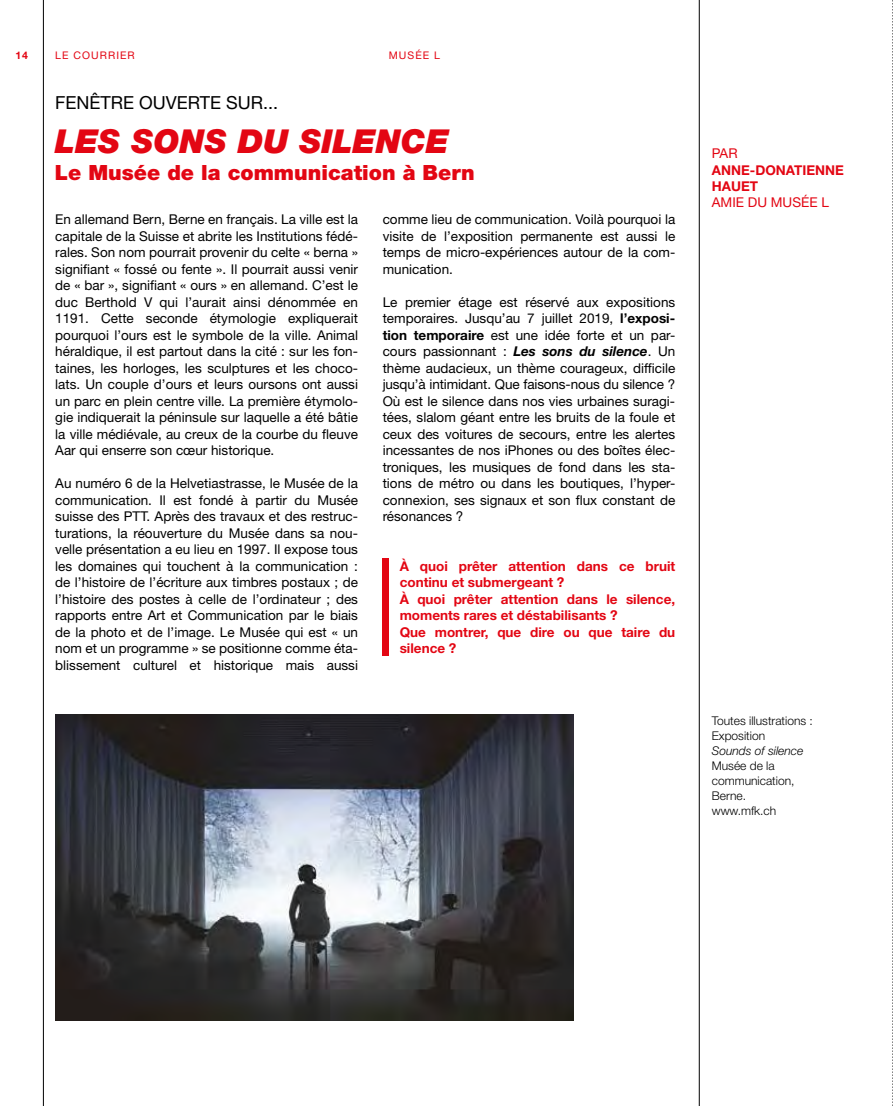
<style>
.page{position:relative;width:893px;height:1106px;background:#fff}
.page>*{position:absolute;margin:0;border:0;box-sizing:border-box;transform-origin:0 0}
.t1{font:italic 900 33px "Helvetica Neue LT Std";color:#e30613}
.t2{font:900 21px "Helvetica Neue LT Std";color:#e30613}
.t3{font:18px "Helvetica Neue LT Std";color:#000}
.t4{font:13.5px/16.5px "Helvetica Neue LT Std";color:#000;text-align:justify}
.t5{font:700 13.5px/16.5px "Helvetica Neue LT Std";color:#e30613}
.t6{font:13.5px "Helvetica Neue LT Std";color:#e30613}
.t7{font:300 12px/15px "Helvetica Neue LT Std";color:#000}
.t8{font:italic 300 12px "Helvetica Neue LT Std";color:#000}
.t9{font:10.5px "Helvetica Neue LT Std";letter-spacing:.1em;color:#e30613}
.t10{font:700 10.5px "Helvetica Neue LT Std";color:#e30613}
.s1{font-weight:700}
.s2{font-weight:700;font-style:italic}
</style>
<div class="page">
<hr style="left:699px;top:0;width:1px;height:1106px;background:#000">
<hr style="left:43px;top:0;width:1px;height:1106px;background:#000">
<svg style="left:892px;top:0;width:1px;height:1106px"></svg>
<img style="left:55px;top:714px;width:519px;height:306px">
<div style="left:382px;top:557px;width:7px;height:98px;background:#e30613"></div>
<p class="t10" style="left:15px;top:49px;width:14px">14</p>
<p class="t9" style="left:55px;top:49px;width:81px">LE COURRIER</p>
<p class="t9" style="left:389px;top:49px;width:53px">MUSÉE L</p>
<h3 class="t3" style="left:55px;top:91px;width:225px">FENÊTRE OUVERTE SUR...</h3>
<h1 class="t1" style="left:55px;top:121px;width:396px">LES SONS DU SILENCE</h1>
<h2 class="t2" style="left:55px;top:160px;width:421px">Le Musée de la communication à Bern</h2>
<p class="t4" style="left:55px;top:211px;width:304px">En allemand Bern, Berne en français. La ville est la capitale de la Suisse et abrite les Institutions fédé&shy;rales. Son nom pourrait provenir du celte « berna » signifiant « fossé ou fente ». Il pourrait aussi venir de « bar », signifiant « ours » en allemand. C’est le duc Berthold V qui l’aurait ainsi dénommée en 1191. Cette seconde étymologie expliquerait pourquoi l’ours est le symbole de la ville. Animal héraldique, il est partout dans la cité : sur les fon&shy;taines, les horloges, les sculptures et les choco&shy;lats. Un couple d’ours et leurs oursons ont aussi un parc en plein centre ville. La première étymolo&shy;gie indiquerait la péninsule sur laquelle a été bâtie la ville médiévale, au creux de la courbe du fleuve Aar qui enserre son cœur historique.</p>
<p class="t4" style="left:55px;top:475px;width:304px">Au numéro 6 de la Helvetiastrasse, le Musée de la communication. Il est fondé à partir du Musée suisse des PTT. Après des travaux et des restruc&shy;turations, la réouverture du Musée dans sa nou&shy;velle présentation a eu lieu en 1997. Il expose tous les domaines qui touchent à la communication : de l’histoire de l’écriture aux timbres postaux ; de l’histoire des postes à celle de l’ordinateur ; des rapports entre Art et Communication par le biais de la photo et de l’image. Le Musée qui est « un nom et un programme » se positionne comme éta&shy;blissement culturel et historique mais aussi</p>
<p class="t4" style="left:383px;top:211px;width:294px">comme lieu de communication. Voilà pourquoi la visite de l’exposition permanente est aussi le temps de micro-expériences autour de la com&shy;munication.</p>
<p class="t4" style="left:383px;top:293px;width:294px">Le premier étage est réservé aux expositions temporaires. Jusqu’au 7 juillet 2019, <span class="s1">l’exposi&shy;tion temporaire</span> est une idée forte et un par&shy;cours passionnant : <span class="s2">Les sons du silence</span>. Un thème audacieux, un thème courageux, difficile jusqu’à intimidant. Que faisons-nous du silence ?<br>Où est le silence dans nos vies urbaines suragi&shy;tées, slalom géant entre les bruits de la foule et ceux des voitures de secours, entre les alertes incessantes de nos iPhones ou des boîtes élec&shy;troniques, les musiques de fond dans les sta&shy;tions de métro ou dans les boutiques, l’hyper&shy;connexion, ses signaux et son flux constant de résonances ?</p>
<p class="t5" style="left:400px;top:557px;width:277px">À quoi prêter attention dans ce bruit continu et submergeant ?<br>À quoi prêter attention dans le silence, moments rares et déstabilisants ?<br>Que montrer, que dire ou que taire du silence ?</p>
<p class="t6" style="left:712px;top:145px;width:27px">PAR</p>
<p class="t5" style="left:712px;top:161px;width:133px">ANNE-DONATIENNE<br>HAUET</p>
<p class="t6" style="left:712px;top:194px;width:119px">AMIE DU MUSÉE L</p>
<p class="t7" style="left:712px;top:713px;width:103px">Toutes illustrations :<br>Exposition</p>
<p class="t8" style="left:712px;top:743px;width:93px">Sounds of silence</p>
<p class="t7" style="left:712px;top:758px;width:84px">Musée de la communication,<br>Berne. www.mfk.ch</p>
</div>
